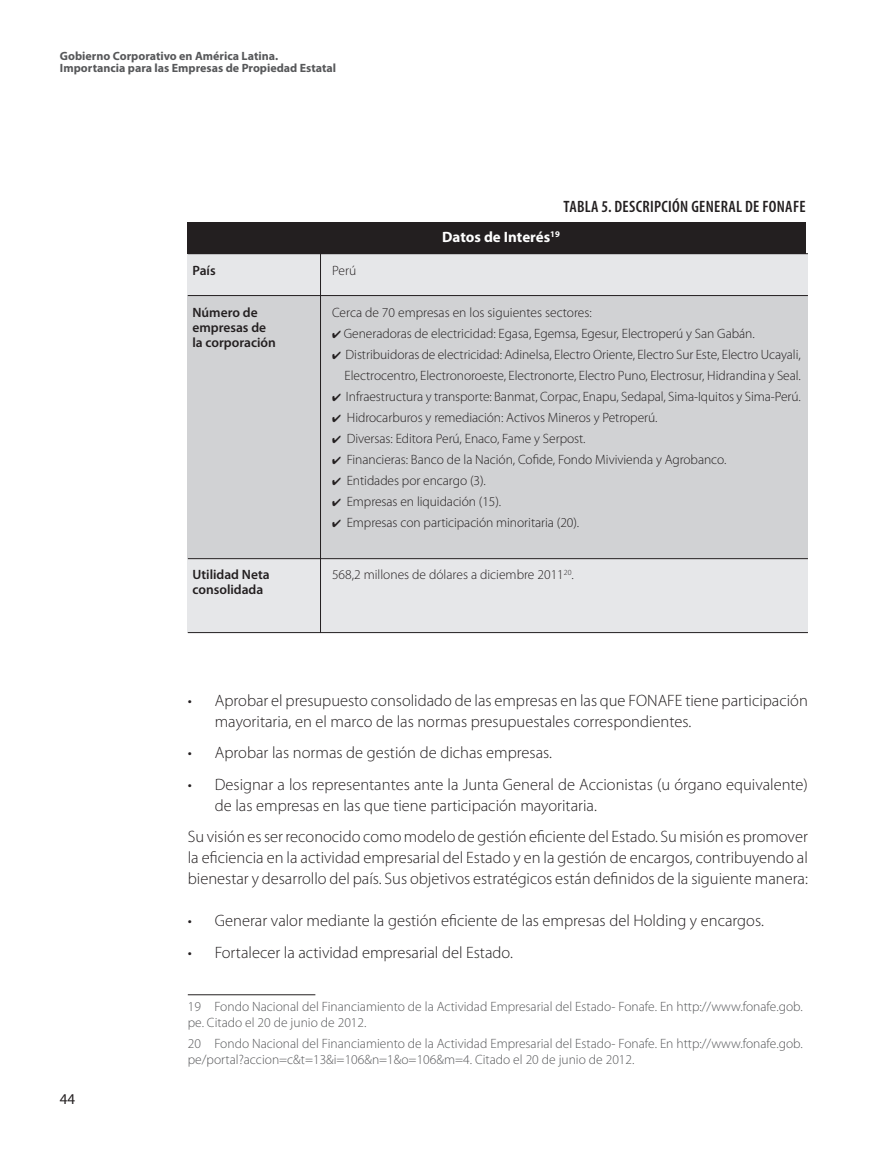
<style>
.page{position:relative;width:893px;height:1149px;background:#fff}
.page>*{position:absolute;margin:0;border:0;box-sizing:border-box;transform-origin:0 0}
.Cuerpo_de_texto{font:300 16.5px/21px "Myriad Pro";color:#231f20}
.Cuerpo_de_texto-2{font:600 condensed 16.5px "Myriad Pro";letter-spacing:.02em;color:#231f20}
.TLC_Tabla02{font:700 15px "Myriad Pro";color:#fff}
.t1{font:15px "Myriad Pro";color:#231f20}
.WP_Tabla03{font:300 13.5px "Myriad Pro";letter-spacing:-.005em;color:#231f20}
.Pie_de_pagina{font:300 13.5px/16.2px "Myriad Pro";color:#57585a}
.WP_Tabla03-2{font:600 13.5px/15px "Myriad Pro";color:#231f20}
.t2{font:700 12px/12px "Myriad Pro";color:#57585a}
</style>
<div class="page">
<hr style="left:188px;top:994px;width:127px;height:1px;background:#231f20">
<div style="left:188px;top:558px;width:620px;height:74px;background:#e6e7e9"></div>
<div style="left:188px;top:253px;width:620px;height:42px;background:#e6e7e9"></div>
<div style="left:188px;top:295px;width:620px;height:263px;background:#d1d2d4"></div>
<hr style="left:188px;top:253px;width:620px;height:1px;background:#231f20">
<hr style="left:188px;top:295px;width:620px;height:1px;background:#231f20">
<hr style="left:188px;top:632px;width:620px;height:1px;background:#231f20">
<hr style="left:188px;top:558px;width:620px;height:1px;background:#231f20">
<hr style="left:320px;top:253px;width:1px;height:379px;background:#231f20">
<div style="left:188px;top:222px;width:618px;height:31px;background:#231f20"></div>
<p class="t2" style="left:60px;top:50px;width:278px">Gobierno Corporativo en América Latina.<br>Importancia para las Empresas de Propiedad Estatal</p>
<p class="Cuerpo_de_texto-2" style="left:563px;top:197px;width:244px">TABLA 5. DESCRIPCIÓN GENERAL DE FONAFE</p>
<p class="TLC_Tabla02" style="left:442px;top:227px;width:119px">Datos de Interés<sup>19</sup></p>
<p class="WP_Tabla03-2" style="left:192px;top:262px;width:25px">País</p>
<p class="WP_Tabla03-2" style="left:192px;top:304px;width:67px">Número de</p>
<p class="WP_Tabla03-2" style="left:192px;top:319px;width:75px">empresas de</p>
<p class="WP_Tabla03-2" style="left:192px;top:334px;width:85px">la corporación</p>
<p class="WP_Tabla03-2" style="left:192px;top:567px;width:79px">Utilidad Neta consolidada</p>
<p class="WP_Tabla03" style="left:332px;top:262px;width:26px">Perú</p>
<p class="WP_Tabla03" style="left:332px;top:304px;width:261px">Cerca de 70 empresas en los siguientes sectores:</p>
<p class="WP_Tabla03" style="left:332px;top:325px;width:424px">✔ Generadoras de electricidad: Egasa, Egemsa, Egesur, Electroperú y San Gabán.</p>
<p class="WP_Tabla03" style="left:332px;top:346px;width:470px">✔ Distribuidoras de electricidad: Adinelsa, Electro Oriente, Electro Sur Este, Electro Ucayali,</p>
<p class="WP_Tabla03" style="left:345px;top:367px;width:458px">Electrocentro, Electronoroeste, Electronorte, Electro Puno, Electrosur, Hidrandina y Seal.</p>
<p class="WP_Tabla03" style="left:332px;top:388px;width:470px">✔ Infraestructura y transporte: Banmat, Corpac, Enapu, Sedapal, Sima-Iquitos y Sima-Perú.</p>
<p class="WP_Tabla03" style="left:332px;top:409px;width:327px">✔ Hidrocarburos y remediación: Activos Mineros y Petroperú.</p>
<p class="WP_Tabla03" style="left:332px;top:430px;width:255px">✔ Diversas: Editora Perú, Enaco, Fame y Serpost.</p>
<p class="WP_Tabla03" style="left:332px;top:451px;width:396px">✔ Financieras: Banco de la Nación, Cofide, Fondo Mivivienda y Agrobanco.</p>
<p class="WP_Tabla03" style="left:332px;top:472px;width:155px">✔ Entidades por encargo (3).</p>
<p class="WP_Tabla03" style="left:332px;top:493px;width:171px">✔ Empresas en liquidación (15).</p>
<p class="WP_Tabla03" style="left:332px;top:514px;width:249px">✔ Empresas con participación minoritaria (20).</p>
<p class="WP_Tabla03" style="left:332px;top:566px;width:243px">568,2 millones de dólares a diciembre 2011<sup>20</sup>.</p>
<p class="Cuerpo_de_texto" style="left:215px;top:689px;width:595px;text-indent:-27px">• Aprobar el presupuesto consolidado de las empresas en las que FONAFE tiene participación mayoritaria, en el marco de las normas presupuestales correspondientes.<sup>19</sup></p>
<p class="Cuerpo_de_texto" style="left:188px;top:741px;width:375px">• Aprobar las normas de gestión de dichas empresas.<sup>20</sup></p>
<p class="Cuerpo_de_texto" style="left:215px;top:773px;width:595px;text-indent:-27px">• Designar a los representantes ante la Junta General de Accionistas (u órgano equivalente) de las empresas en las que tiene participación mayoritaria.</p>
<p class="Cuerpo_de_texto" style="left:188px;top:825px;width:622px;text-align:justify">Su visión es ser reconocido como modelo de gestión eficiente del Estado. Su misión es promover la eficiencia en la actividad empresarial del Estado y en la gestión de encargos, contribuyendo al bienestar y desarrollo del país. Sus objetivos estratégicos están definidos de la siguiente manera:</p>
<p class="Cuerpo_de_texto" style="left:188px;top:909px;width:578px">• Generar valor mediante la gestión eficiente de las empresas del Holding y encargos.</p>
<p class="Cuerpo_de_texto" style="left:188px;top:941px;width:327px">• Fortalecer la actividad empresarial del Estado.</p>
<p class="t1" style="left:60px;top:1089px;width:17px">44</p>
<p class="Pie_de_pagina" style="left:188px;top:997px;width:616px">19 Fondo Nacional del Financiamiento de la Actividad Empresarial del Estado- Fonafe. En http://www.fonafe.gob. pe. Citado el 20 de junio de 2012.</p>
<p class="Pie_de_pagina" style="left:188px;top:1034px;width:616px">20 Fondo Nacional del Financiamiento de la Actividad Empresarial del Estado- Fonafe. En http://www.fonafe.gob. pe/portal?accion=c&amp;t=13&amp;i=106&amp;n=1&amp;o=106&amp;m=4. Citado el 20 de junio de 2012.</p>
</div>
